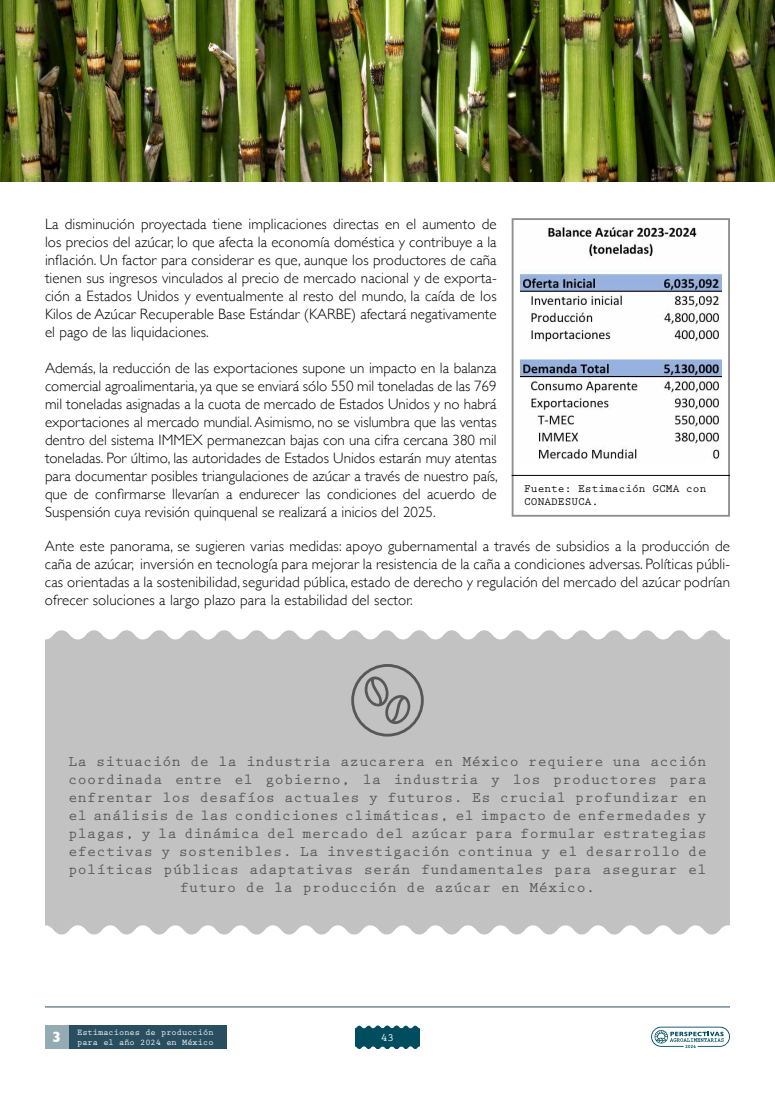
<style>
.page{position:relative;width:775px;height:1097px;background:#fff}
.page>*{position:absolute;margin:0;border:0;box-sizing:border-box;transform-origin:0 0}
.t1{font:300 15px/18px "Gill Sans";letter-spacing:.005em;color:#000;text-align:justify}
.t2{font:700 15px/18px "Prestige Elite Std";letter-spacing:.03em;color:#575757;text-align:center}
.t3{font:700 11.25px/13.5px "Prestige Elite Std";color:#000}
.t4{font:700 11.25px "Prestige Elite Std";color:#fff}
.t5{font:700 8.75px/10px "Prestige Elite Std";color:#fff;text-align:right}
</style>
<div class="page">
<img style="left:520px;top:227px;width:201px;height:233px">
<svg style="left:355px;top:1025px;width:65px;height:23px"></svg>
<div style="left:68px;top:1025px;width:158px;height:23px;background:#294e60"></div>
<div style="left:45px;top:1025px;width:23px;height:23px;background:#94abb3"></div>
<div style="left:512px;top:218px;width:218px;height:298px;border:2px solid #8f8f8f"></div>
<div style="left:45px;top:630px;width:685px;height:304px;background:#c2c2c2"></div>
<div style="left:347px;top:659px;width:81px;height:81px;background:#c2c2c2;border-radius:50%"></div>
<svg style="left:351px;top:664px;width:73px;height:72px"></svg>
<svg style="left:651px;top:1026px;width:79px;height:21px"></svg>
<hr style="left:45px;top:1006px;width:685px;height:1px;background:#294e60">
<hr style="left:512px;top:475px;width:218px;height:1px;background:#000">
<img style="left:0;top:0;width:775px;height:181px">
<p class="t1" style="left:45px;top:214px;width:453px">La disminución proyectada tiene implicaciones directas en el aumento de los precios del azúcar, lo que afecta la economía doméstica y contribuye a la inflación. Un factor para considerar es que, aunque los productores de caña tienen sus ingresos vinculados al precio de mercado nacional y de exporta&shy;ción a Estados Unidos y eventualmente al resto del mundo, la caída de los Kilos de Azúcar Recuperable Base Estándar (KARBE) afectará negativamente el pago de las liquidaciones.</p>
<p class="t1" style="left:45px;top:358px;width:454px">Además, la reducción de las exportaciones supone un impacto en la balanza comercial agroalimentaria, ya que se enviará sólo 550 mil toneladas de las 769 mil toneladas asignadas a la cuota de mercado de Estados Unidos y no habrá exportaciones al mercado mundial. Asimismo, no se vislumbra que las ventas dentro del sistema IMMEX permanezcan bajas con una cifra cercana 380 mil toneladas. Por último, las autoridades de Estados Unidos estarán muy atentas para documentar posibles triangulaciones de azúcar a través de nuestro país, que de confirmarse llevarían a endurecer las condiciones del acuerdo de Suspensión cuya revisión quinquenal se realizará a inicios del 2025.</p>
<p class="t3" style="left:524px;top:481px;width:184px">Fuente: Estimación GCMA con<br>CONADESUCA.</p>
<p class="t1" style="left:45px;top:536px;width:687px">Ante este panorama, se sugieren varias medidas: apoyo gubernamental a través de subsidios a la producción de caña de azúcar, inversión en tecnología para mejorar la resistencia de la caña a condiciones adversas. Políticas públi&shy;cas orientadas a la sostenibilidad, seguridad pública, estado de derecho y regulación del mercado del azúcar podrían ofrecer soluciones a largo plazo para la estabilidad del sector.</p>
<p class="t2" style="left:68px;top:752px;width:640px">La situación de la industria azucarera en México requiere una acción coordinada entre el gobierno, la industria y los productores para enfrentar los desafíos actuales y futuros. Es crucial profundizar en el análisis de las condiciones climáticas, el impacto de enfermedades y plagas, y la dinámica del mercado del azúcar para formular estrategias efectivas y sostenibles. La investigación continua y el desarrollo de políticas públicas adaptativas serán fundamentales para asegurar el futuro de la producción de azúcar en México.</p>
<p class="t5" style="left:52px;top:1026px;width:163px">Estimaciones de producción<br><sup>3</sup> para el año 2024 en México</p>
<p class="t4" style="left:381px;top:1031px;width:15px">43</p>
</div>
